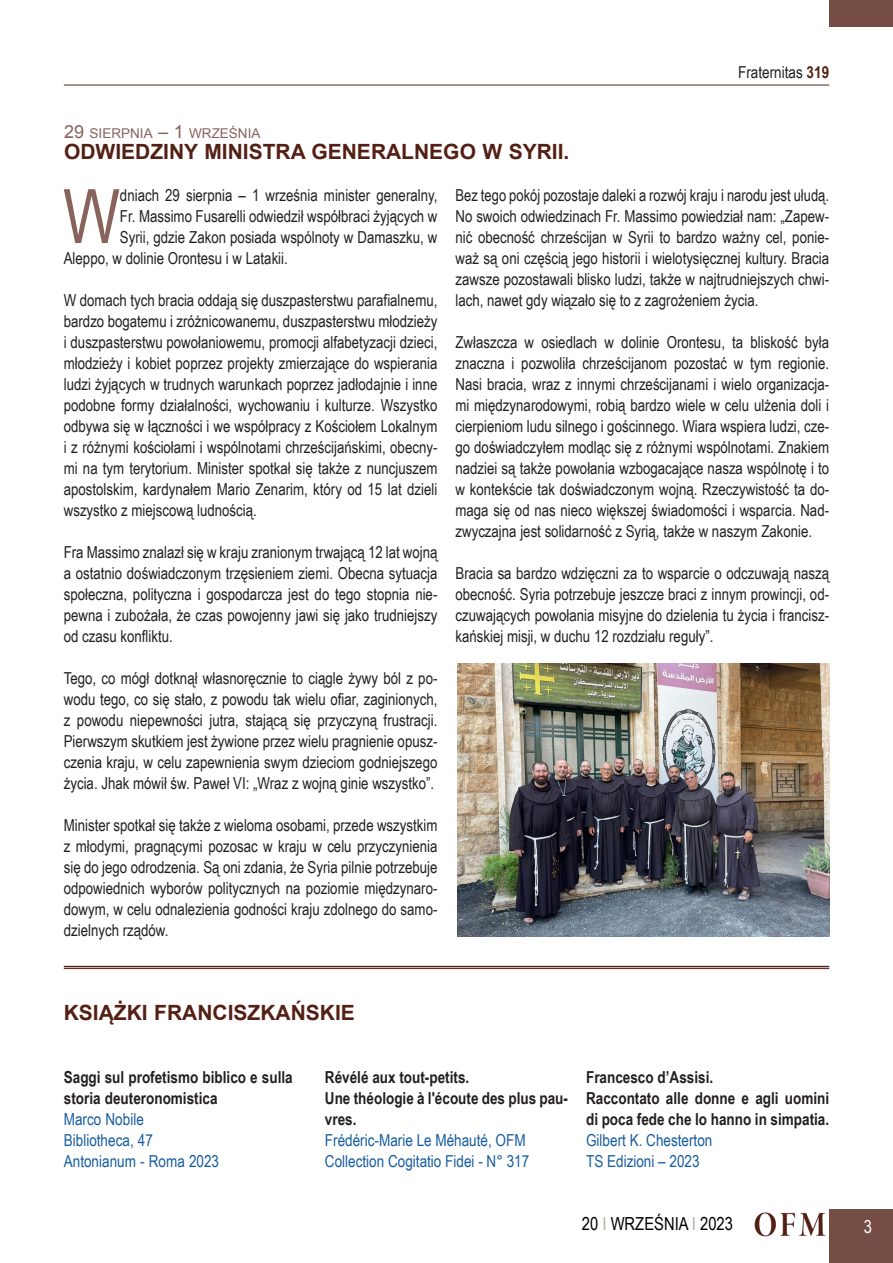
<style>
.page{position:relative;width:893px;height:1263px;background:#fff}
.page>*{position:absolute;margin:0;border:0;box-sizing:border-box;transform-origin:0 0}
.Testo_normal{font:75.15px "Arial Narrow";color:#87635b}
.Titolo{font:700 21px "Arial";color:#542015}
.t1{font:18px "Arial Narrow";color:#000}
.t2{font:18px "Arial Narrow";color:#fff}
.Testo_normal-2{font:16.5px/21px "Arial Narrow";color:#231f20;text-align:justify}
.Testo_normal-3{font:16.5px/21px "Arial Narrow";color:#231f20;text-align:justify;scale:.96 1}
.Testo_sinEspacio{font:700 16.5px/21px "Arial Narrow";color:#231f20}
.Testo_sinEspacio-2{font:16.5px "Arial Narrow";color:#175d9e}
.Titolo-2{font:700 16.5px/21px "Arial Narrow";color:#231f20}
.Titolo-3{font:16.5px "Arial Narrow";color:#175d9e}
.Titolo_piccolo{font:13.5px "Arial";color:#87635b}
.s1{font-size:18px}
.s2{font-weight:700;color:#542015}
.s3{color:#bba6a1}
</style>
<div class="page">
<div style="left:829px;top:1209px;width:64px;height:54px;background:#764d44"></div>
<hr style="left:64px;top:85px;width:765px;height:1px;background:#542015">
<div style="left:829px;top:0;width:64px;height:27px;background:#764d44"></div>
<img style="left:755px;top:1212px;width:71px;height:24px">
<hr style="left:64px;top:966px;width:765px;height:1px;background:#542015">
<hr style="left:64px;top:968px;width:765px;height:1px;background:#542015">
<img style="left:457px;top:663px;width:372px;height:273px">
<p class="Titolo_piccolo" style="left:64px;top:124px;width:198px"><span class="s1">29</span> SIERPN IA <span class="s1">– 1</span> WRZEŚN IA</p>
<p class="Titolo" style="left:64px;top:138px;width:507px">ODWIEDZINY MINISTRA GENERALNEGO W SYRII.</p>
<p class="Testo_normal-2" style="left:738px;top:61px;width:93px">Fraternitas <span class="s2">319</span></p>
<p class="Testo_normal" style="left:63px;top:161px;width:59px">W</p>
<p class="Testo_normal-2" style="left:120px;top:184px;width:319px">dniach 29 sierpnia – 1 września minister generalny,</p>
<p class="Testo_normal-2" style="left:120px;top:205px;width:319px">Fr. Massimo Fusarelli odwiedził współbraci żyjących w</p>
<p class="Testo_normal-2" style="left:120px;top:226px;width:319px">Syrii, gdzie Zakon posiada wspólnoty w Damaszku, w</p>
<p class="Testo_normal-2" style="left:64px;top:247px;width:226px">Aleppo, w dolinie Orontesu i w Latakii.</p>
<p class="Testo_normal-2" style="left:64px;top:289px;width:375px">W domach tych bracia oddają się duszpasterstwu parafialnemu, bardzo bogatemu i zróżnicowanemu, duszpasterstwu młodzieży i duszpasterstwu powołaniowemu, promocji alfabetyzacji dzieci, młodzieży i kobiet poprzez projekty zmierzające do wspierania ludzi żyjących w trudnych warunkach poprzez jadłodajnie i inne podobne formy działalności, wychowaniu i kulturze. Wszystko odbywa się w łączności i we współpracy z Kościołem Lokalnym i z różnymi kościołami i wspólnotami chrześcijańskimi, obecny&shy;mi na tym terytorium. Minister spotkał się także z nuncjuszem apostolskim, kardynałem Mario Zenarim, który od 15 lat dzieli wszystko z miejscową ludnością.</p>
<p class="Testo_normal-2" style="left:64px;top:541px;width:375px">Fra Massimo znalazł się w kraju zranionym trwającą 12 lat wojną a ostatnio doświadczonym trzęsieniem ziemi. Obecna sytuacja społeczna, polityczna i gospodarcza jest do tego stopnia nie&shy;pewna i zubożała, że czas powojenny jawi się jako trudniejszy od czasu konfliktu.</p>
<p class="Testo_normal-2" style="left:64px;top:667px;width:375px">Tego, co mógł dotknął własnoręcznie to ciągle żywy ból z po&shy;wodu tego, co się stało, z powodu tak wielu ofiar, zaginionych, z powodu niepewności jutra, stającą się przyczyną frustracji.<br>Pierwszym skutkiem jest żywione przez wielu pragnienie opusz&shy;czenia kraju, w celu zapewnienia swym dzieciom godniejszego życia. Jhak mówił św. Paweł VI: „Wraz z wojną ginie wszystko”.</p>
<p class="Testo_normal-2" style="left:64px;top:814px;width:375px">Minister spotkał się także z wieloma osobami, przede wszystkim z młodymi, pragnącymi pozosac w kraju w celu przyczynienia się do jego odrodzenia. Są oni zdania, że Syria pilnie potrzebuje odpowiednich wyborów politycznych na poziomie międzynaro&shy;dowym, w celu odnalezienia godności kraju zdolnego do samo&shy;dzielnych rządów.</p>
<p class="Testo_normal-3" style="left:455px;top:184px;width:391px">Bez tego pokój pozostaje daleki a rozwój kraju i narodu jest ułudą.<br>No swoich odwiedzinach Fr. Massimo powiedział nam: „Zapew&shy;nić obecność chrześcijan w Syrii to bardzo ważny cel, ponie&shy;waż są oni częścią jego historii i wielotysięcznej kultury. Bracia zawsze pozostawali blisko ludzi, także w najtrudniejszych chwi&shy;lach, nawet gdy wiązało się to z zagrożeniem życia.</p>
<p class="Testo_normal-2" style="left:455px;top:331px;width:375px">Zwłaszcza w osiedlach w dolinie Orontesu, ta bliskość była znaczna i pozwoliła chrześcijanom pozostać w tym regionie.<br>Nasi bracia, wraz z innymi chrześcijanami i wielo organizacja&shy;mi międzynarodowymi, robią bardzo wiele w celu ulżenia doli i cierpieniom ludu silnego i gościnnego. Wiara wspiera ludzi, cze&shy;go doświadczyłem modląc się z różnymi wspólnotami. Znakiem nadziei są także powołania wzbogacające nasza wspólnotę i to w kontekście tak doświadczonym wojną. Rzeczywistość ta do&shy;maga się od nas nieco większej świadomości i wsparcia. Nad&shy;zwyczajna jest solidarność z Syrią, także w naszym Zakonie.</p>
<p class="Testo_normal-2" style="left:455px;top:562px;width:375px">Bracia sa bardzo wdzięczni za to wsparcie o odczuwają naszą obecność. Syria potrzebuje jeszcze braci z innym prowincji, od&shy;czuwających powołania misyjne do dzielenia tu życia i francisz&shy;kańskiej misji, w duchu 12 rozdziału reguły”.</p>
<p class="Titolo" style="left:64px;top:999px;width:293px">KSIĄŻKI FRANCISZKAŃSKIE</p>
<p class="Titolo-2" style="left:64px;top:1066px;width:230px">Saggi sul profetismo biblico e sulla storia deuteronomistica</p>
<p class="Titolo-3" style="left:64px;top:1107px;width:82px">Marco Nobile</p>
<p class="Titolo-3" style="left:64px;top:1128px;width:91px">Bibliotheca, 47</p>
<p class="Titolo-3" style="left:64px;top:1149px;width:157px">Antonianum - Roma 2023</p>
<p class="Testo_sinEspacio" style="left:325px;top:1066px;width:146px">Révélé aux tout-petits.</p>
<p class="Testo_sinEspacio" style="left:325px;top:1087px;width:245px">Une théologie à l'écoute des plus pau&shy;vres.</p>
<p class="Testo_sinEspacio-2" style="left:325px;top:1128px;width:202px">Frédéric-Marie Le Méhauté, OFM</p>
<p class="Testo_sinEspacio-2" style="left:325px;top:1149px;width:206px">Collection Cogitatio Fidei - N° 317</p>
<p class="Testo_sinEspacio" style="left:586px;top:1066px;width:129px">Francesco d’Assisi.</p>
<p class="Testo_sinEspacio" style="left:586px;top:1087px;width:245px">Raccontato alle donne e agli uomini di poca fede che lo hanno in simpatia.</p>
<p class="Testo_sinEspacio-2" style="left:586px;top:1128px;width:128px">Gilbert K. Chesterton</p>
<p class="Testo_sinEspacio-2" style="left:586px;top:1149px;width:115px">TS Edizioni – 2023</p>
<p class="t1" style="left:582px;top:1210px;width:152px">20 <span class="s3">I</span> WRZEŚNIA <span class="s3">I</span> 2023</p>
<p class="t2" style="left:864px;top:1213px;width:10px">3</p>
</div>
